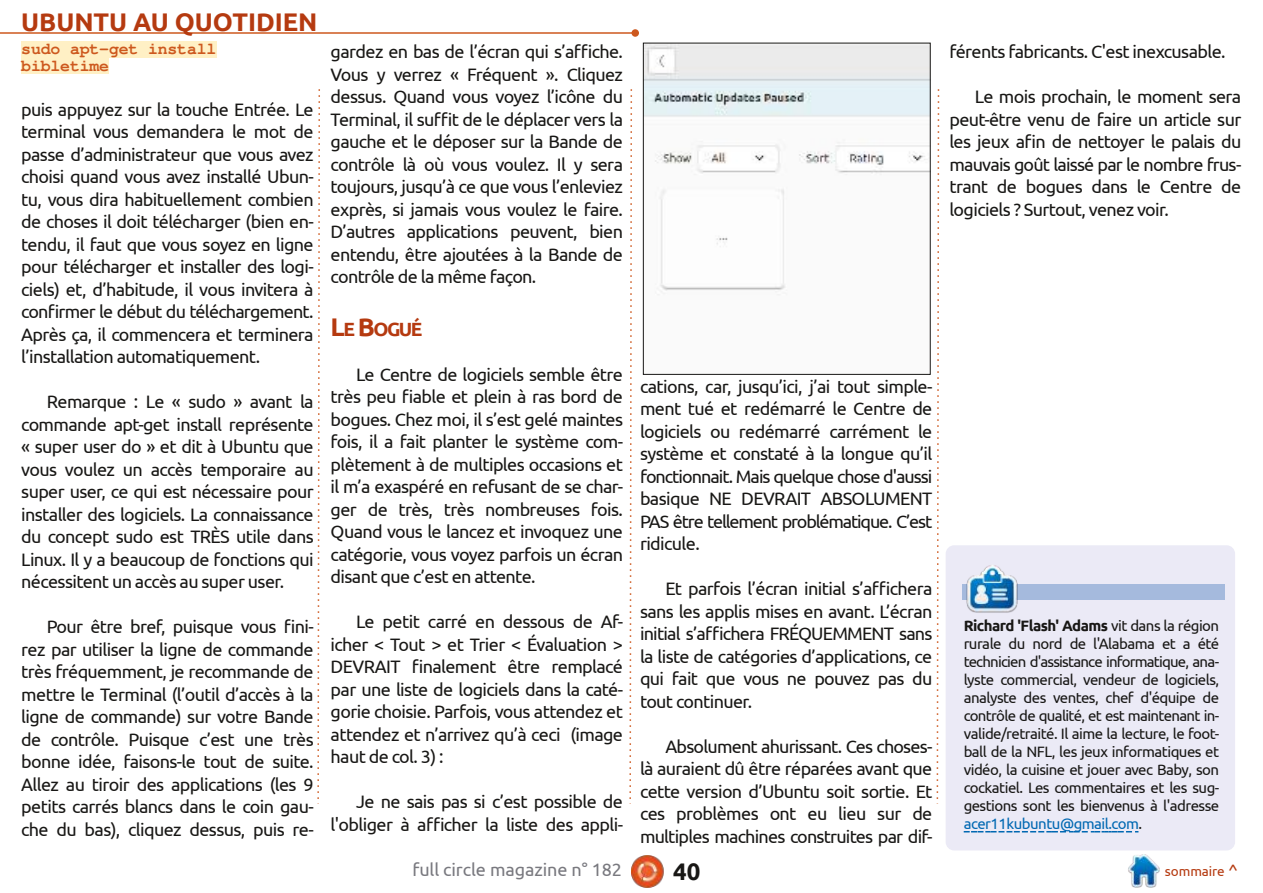
<style>
.page{position:relative;width:1263px;height:893px;background:#fff}
.page>*{position:absolute;margin:0;border:0;box-sizing:border-box;transform-origin:0 0}
.t1{font:700 25.5px "Ubuntu";color:#b53a10}
.t2{font:700 24px "Ubuntu";color:#181715}
.t3{font:700 19.2px "Ubuntu";color:#b53a10}
.t4{font:18px/22.5px "Ubuntu";letter-spacing:-.035em;color:#181715;text-align:justify}
.t5{font:18px "Ubuntu";letter-spacing:-.005em;color:#79797f}
.t6{font:700 16.5px/16.5px "Free Mono";letter-spacing:-.01em;color:#cd581e}
.t7{font:15px/18px "Ubuntu";letter-spacing:-.035em;color:#181715;text-align:justify}
.t8{font:13.5px "Ubuntu";letter-spacing:-.005em;color:#b53a10}
.s1{font-size:25.5px}
.s2{font-weight:700}
.s3{color:#0068b2}
.s4{font-size:16.5px}
</style>
<div class="page">
<img style="left:631px;top:855px;width:33px;height:33px">
<img style="left:1128px;top:855px;width:32px;height:32px">
<hr style="left:0;top:32px;width:635px;height:2px;background:#cd581e">
<div style="left:631px;top:29px;width:8px;height:8px;background:#cd581e;border-radius:50%"></div>
<svg style="left:629px;top:89px;width:4px;height:715px"></svg>
<svg style="left:317px;top:89px;width:3px;height:715px"></svg>
<svg style="left:936px;top:89px;width:4px;height:715px"></svg>
<div style="left:946px;top:545px;width:289px;height:305px;background:#ebeaf6;border-radius:9px"></div>
<svg style="left:964px;top:831px;width:174px;height:1px"></svg>
<div style="left:962px;top:585px;width:262px;height:15px;background:#a5badd"></div>
<img style="left:966px;top:565px;width:51px;height:48px">
<div style="left:21px;top:41px;width:195px;height:17px;background:#fff0c5"></div>
<div style="left:21px;top:58px;width:88px;height:16px;background:#fff0c5"></div>
<img style="left:645px;top:45px;width:283px;height:250px">
<h1 class="t1" style="left:21px;top:7px;width:298px">UBUNTU AU QUOTIDIEN</h1>
<p class="t6" style="left:21px;top:41px;width:197px">sudo apt-get install bibletime</p>
<p class="t4" style="left:21px;top:98px;width:294px">puis appuyez sur la touche Entrée. Le terminal vous demandera le mot de passe d’administrateur que vous avez choisi quand vous avez installé Ubun&shy;tu, vous dira habituellement combien de choses il doit télécharger (bien en&shy;tendu, il faut que vous soyez en ligne pour télécharger et installer des logi&shy;ciels) et, d’habitude, il vous invitera à confirmer le début du téléchargement.<br>Après ça, il commencera et terminera l’installation automatiquement.</p>
<p class="t4" style="left:21px;top:390px;width:294px;text-indent:26px">Remarque : Le « sudo » avant la commande apt-get install représente « super user do » et dit à Ubuntu que vous voulez un accès temporaire au super user, ce qui est nécessaire pour installer des logiciels. La connaissance du concept sudo est TRÈS utile dans Linux. Il y a beaucoup de fonctions qui nécessitent un accès au super user.</p>
<p class="t4" style="left:21px;top:615px;width:294px;text-indent:26px">Pour être bref, puisque vous fini&shy;rez par utiliser la ligne de commande très fréquemment, je recommande de mettre le Terminal (l’outil d’accès à la ligne de commande) sur votre Bande de contrôle. Puisque c’est une très bonne idée, faisons-le tout de suite.<br>Allez au tiroir des applications (les 9 petits carrés blancs dans le coin gau&shy;che du bas), cliquez dessus, puis re-</p>
<p class="t4" style="left:331px;top:40px;width:294px">gardez en bas de l’écran qui s’affiche.<br>Vous y verrez « Fréquent ». Cliquez dessus. Quand vous voyez l’icône du Terminal, il suffit de le déplacer vers la gauche et le déposer sur la Bande de contrôle là où vous voulez. Il y sera toujours, jusqu’à ce que vous l’enleviez exprès, si jamais vous voulez le faire.<br>D’autres applications peuvent, bien entendu, être ajoutées à la Bande de contrôle de la même façon.</p>
<p class="t3" style="left:331px;top:318px;width:93px"><span class="s1">L</span>E <span class="s1">B</span>OGUÉ</p>
<p class="t4" style="left:331px;top:363px;width:294px;text-indent:26px">Le Centre de logiciels semble être très peu fiable et plein à ras bord de bogues. Chez moi, il s’est gelé maintes fois, il a fait planter le système com&shy;plètement à de multiples occasions et il m’a exaspéré en refusant de se char&shy;ger de très, très nombreuses fois.<br>Quand vous le lancez et invoquez une catégorie, vous voyez parfois un écran disant que c’est en attente.</p>
<p class="t4" style="left:331px;top:610px;width:294px;text-indent:26px">Le petit carré en dessous de Af&shy;icher &lt; Tout &gt; et Trier &lt; Évaluation &gt; DEVRAIT finalement être remplacé par une liste de logiciels dans la caté&shy;gorie choisie. Parfois, vous attendez et attendez et n’arrivez qu’à ceci (image haut de col. 3) :</p>
<p class="t4" style="left:331px;top:790px;width:294px;text-align:right">Je ne sais pas si c’est possible de l'obliger à afficher la liste des appli-</p>
<p class="t4" style="left:640px;top:375px;width:294px">cations, car, jusqu’ici, j’ai tout simple&shy;ment tué et redémarré le Centre de logiciels ou redémarré carrément le système et constaté à la longue qu’il fonctionnait. Mais quelque chose d'aussi basique NE DEVRAIT ABSOLUMENT PAS être tellement problématique. C’est ridicule.</p>
<p class="t4" style="left:640px;top:577px;width:294px;text-indent:26px">Et parfois l’écran initial s’affichera sans les applis mises en avant. L’écran initial s’affichera FRÉQUEMMENT sans la liste de catégories d’applications, ce qui fait que vous ne pouvez pas du tout continuer.</p>
<p class="t4" style="left:640px;top:735px;width:294px;text-indent:26px">Absolument ahurissant. Ces choses&shy;là auraient dû être réparées avant que cette version d’Ubuntu soit sortie. Et ces problèmes ont eu lieu sur de multiples machines construites par dif-</p>
<p class="t4" style="left:949px;top:40px;width:278px">férents fabricants. C'est inexcusable.</p>
<p class="t4" style="left:949px;top:85px;width:294px;text-indent:26px">Le mois prochain, le moment sera peut-être venu de faire un article sur les jeux afin de nettoyer le palais du mauvais goût laissé par le nombre frus&shy;trant de bogues dans le Centre de logiciels ? Surtout, venez voir.</p>
<p class="t7" style="left:964px;top:617px;width:257px"><span class="s2">Richard 'Flash' Adams</span> vit dans la région rurale du nord de l'Alabama et a été technicien d'assistance informatique, ana&shy;lyste commercial, vendeur de logiciels, analyste des ventes, chef d'équipe de contrôle de qualité, et est maintenant in&shy;valide/retraité. Il aime la lecture, le foot&shy;ball de la NFL, les jeux informatiques et vidéo, la cuisine et jouer avec Baby, son cockatiel. Les commentaires et les sug&shy;gestions sont les bienvenus à l'adresse <span class="s3">acer11kubuntu@gmail.com</span>.</p>
<p class="t5" style="left:412px;top:859px;width:211px">full circle magazine n° 182</p>
<h2 class="t2" style="left:673px;top:857px;width:29px">40</h2>
<p class="t8" style="left:1165px;top:863px;width:74px">sommaire <span class="s4">^</span></p>
</div>
